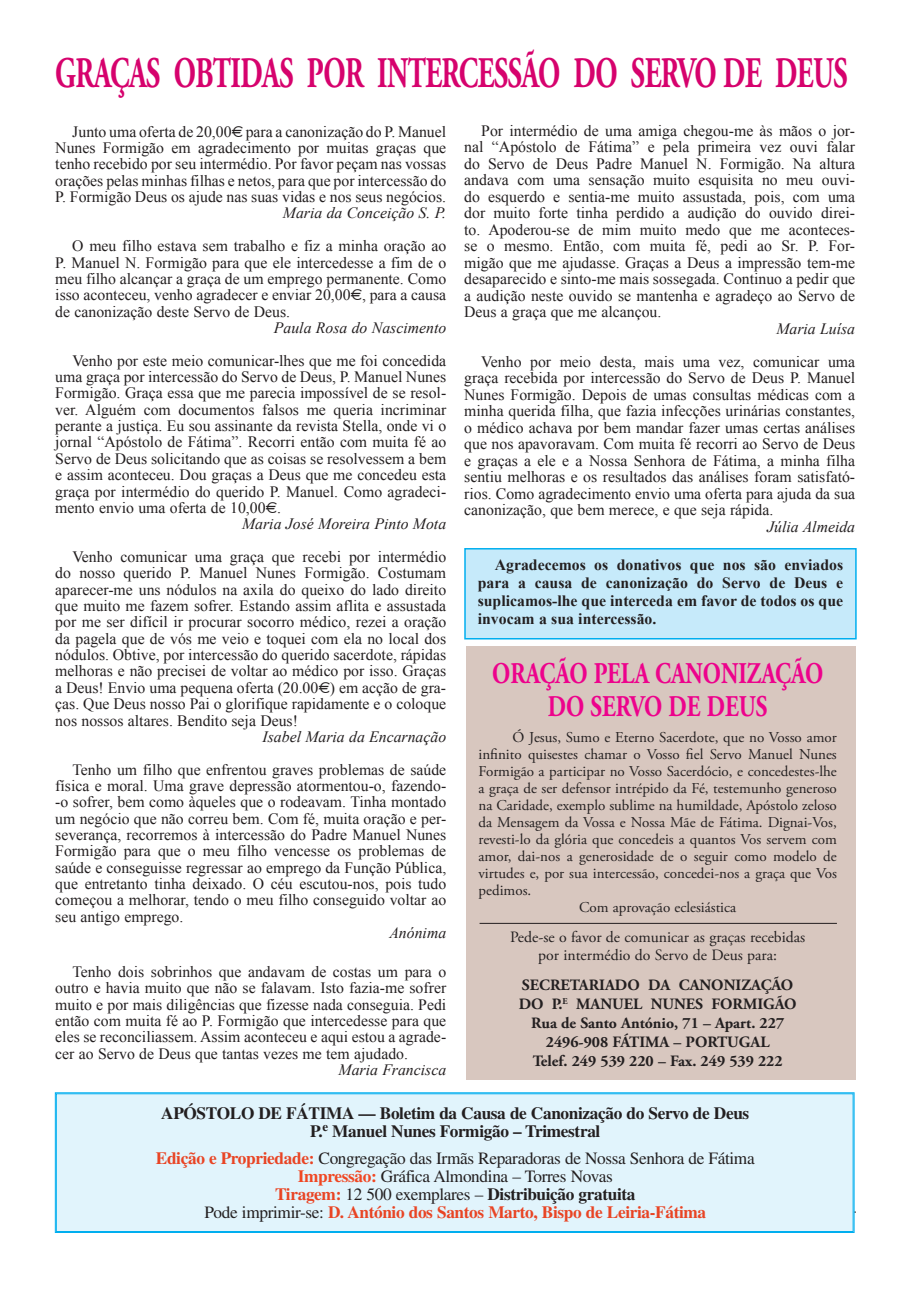
<style>
.page{position:relative;width:919px;height:1289px;background:#fff}
.page>*{position:absolute;margin:0;border:0;box-sizing:border-box;transform-origin:0 0}
.t1{font:700 43.5px "Adobe Garamond Pro";letter-spacing:-.02em;color:#d6026d;scale:.65 1}
.t2{font:700 30px/33px "Adobe Garamond Pro";color:#ed028c;text-align:center;scale:.77 1}
.t3{font:17.25px/18px "Times";letter-spacing:-.02em;color:#231f20;text-align:center}
.t4{font:700 17.25px/18px "Times";letter-spacing:-.02em;color:#231f20;text-align:center}
.t5{font:15.75px/16.4px "Times New Roman";color:#231f20;text-align:justify}
.t6{font:700 15.75px/18px "Times New Roman";color:#231f20;text-align:justify}
.t7{font:italic 15.75px "Times New Roman";color:#231f20}
.t8{font:700 15.75px/19px "Adobe Garamond Pro";color:#231f20;text-align:center}
.t9{font:15.75px/17.2px "Adobe Garamond Pro";color:#231f20;text-align:center}
.t10{font:15px "Adobe Garamond Pro";color:#231f20}
.s1{font-family:"Euro Sig"}
.s2{font-weight:700;color:#e94424}
.s3{font-weight:700;color:#f04723}
.s4{font-weight:700}
</style>
<div class="page">
<div style="left:465px;top:549px;width:390px;height:89px;background:#c6eafa"></div>
<div style="left:464px;top:548px;width:392px;height:91px;border:2px solid #00aeef"></div>
<div style="left:466px;top:646px;width:389px;height:433px;background:#d8c7bf"></div>
<hr style="left:479px;top:923px;width:357px;height:1px;background:#231f20">
<hr style="left:55px;top:1211px;width:800px;height:1px;background:#231f20">
<div style="left:55px;top:1092px;width:799px;height:140px;background:#e1f4fc"></div>
<div style="left:56px;top:1093px;width:797px;height:138px;border:1px solid #00aeef"></div>
<h1 class="t1" style="left:55px;top:49px;width:1220px">GRAÇAS OBTIDAS POR INTERCESSÃO DO SERVO DE DEUS</h1>
<p class="t5" style="left:55px;top:125px;width:392px;text-indent:17px">Junto uma oferta de 20,00<span class="s1">E</span> para a canonização do P. Manuel Nunes Formigão em agradecimento por muitas graças que tenho recebido por seu intermédio. Por favor peçam nas vossas orações pelas minhas filhas e netos, para que por intercessão do P. Formigão Deus os ajude nas suas vidas e nos seus negócios.</p>
<p class="t7" style="left:283px;top:207px;width:165px">Maria da Conceição S. P.</p>
<p class="t5" style="left:55px;top:239px;width:392px;text-indent:17px">O meu filho estava sem trabalho e fiz a minha oração ao P. Manuel N. Formigão para que ele intercedesse a fim de o meu filho alcançar a graça de um emprego permanente. Como isso aconteceu, venho agradecer e enviar 20,00<span class="s1">E</span>, para a causa de canonização deste Servo de Deus.</p>
<p class="t7" style="left:274px;top:322px;width:174px">Paula Rosa do Nascimento</p>
<p class="t5" style="left:72px;top:354px;width:375px">Venho por este meio comunicar-lhes que me foi concedida</p>
<p class="t5" style="left:55px;top:370px;width:392px">uma graça por intercessão do Servo de Deus, P. Manuel Nunes</p>
<p class="t5" style="left:55px;top:386px;width:392px">Formigão. Graça essa que me parecia impossível de se resol-</p>
<p class="t5" style="left:55px;top:403px;width:392px">ver. Alguém com documentos falsos me queria incriminar</p>
<p class="t5" style="left:55px;top:419px;width:392px">perante a justiça. Eu sou assinante da revista Stella, onde vi o</p>
<p class="t5" style="left:55px;top:435px;width:392px">jornal “Apóstolo de Fátima”. Recorri então com muita fé ao</p>
<p class="t5" style="left:55px;top:452px;width:392px">Servo de Deus solicitando que as coisas se resolvessem a bem</p>
<p class="t5" style="left:55px;top:468px;width:392px">e assim aconteceu. Dou graças a Deus que me concedeu esta</p>
<p class="t5" style="left:55px;top:484px;width:392px">graça por intermédio do querido P. Manuel. Como agradeci-</p>
<p class="t5" style="left:55px;top:501px;width:227px">mento envio uma oferta de 10,00<span class="s1">E</span>.</p>
<p class="t7" style="left:242px;top:518px;width:205px">Maria José Moreira Pinto Mota</p>
<p class="t5" style="left:55px;top:550px;width:392px;text-indent:17px">Venho comunicar uma graça que recebi por intermédio do nosso querido P. Manuel Nunes Formigão. Costumam aparecer-me uns nódulos na axila do queixo do lado direito que muito me fazem sofrer. Estando assim aflita e assustada por me ser difícil ir procurar socorro médico, rezei a oração da pagela que de vós me veio e toquei com ela no local dos nódulos. Obtive, por intercessão do querido sacerdote, rápidas melhoras e não precisei de voltar ao médico por isso. Graças a Deus! Envio uma pequena oferta (20.00<span class="s1">E</span>) em acção de gra&shy;ças. Que Deus nosso Pai o glorifique rapidamente e o coloque nos nossos altares. Bendito seja Deus!</p>
<p class="t7" style="left:262px;top:731px;width:185px">Isabel Maria da Encarnação</p>
<p class="t5" style="left:55px;top:762px;width:392px;text-indent:17px">Tenho um filho que enfrentou graves problemas de saúde física e moral. Uma grave depressão atormentou-o, fazendo--o sofrer, bem como àqueles que o rodeavam. Tinha montado um negócio que não correu bem. Com fé, muita oração e per&shy;severança, recorremos à intercessão do Padre Manuel Nunes Formigão para que o meu filho vencesse os problemas de saúde e conseguisse regressar ao emprego da Função Pública, que entretanto tinha deixado. O céu escutou-nos, pois tudo começou a melhorar, tendo o meu filho conseguido voltar ao seu antigo emprego.</p>
<p class="t7" style="left:389px;top:927px;width:58px">Anónima</p>
<p class="t5" style="left:55px;top:965px;width:392px;text-indent:17px">Tenho dois sobrinhos que andavam de costas um para o outro e havia muito que não se falavam. Isto fazia-me sofrer muito e por mais diligências que fizesse nada conseguia. Pedi então com muita fé ao P. Formigão que intercedesse para que eles se reconciliassem. Assim aconteceu e aqui estou a agrade&shy;cer ao Servo de Deus que tantas vezes me tem ajudado.</p>
<p class="t7" style="left:338px;top:1064px;width:109px">Maria Francisca</p>
<p class="t5" style="left:464px;top:123px;width:392px;text-indent:17px">Por intermédio de uma amiga chegou-me às mãos o jor&shy;nal “Apóstolo de Fátima” e pela primeira vez ouvi falar do Servo de Deus Padre Manuel N. Formigão. Na altura andava com uma sensação muito esquisita no meu ouvi&shy;do esquerdo e sentia-me muito assustada, pois, com uma dor muito forte tinha perdido a audição do ouvido direi&shy;to. Apoderou-se de mim muito medo que me aconteces&shy;se o mesmo. Então, com muita fé, pedi ao Sr. P. For&shy;migão que me ajudasse. Graças a Deus a impressão tem-me desaparecido e sinto-me mais sossegada. Continuo a pedir que a audição neste ouvido se mantenha e agradeço ao Servo de Deus a graça que me alcançou.</p>
<p class="t7" style="left:776px;top:323px;width:80px">Maria Luísa</p>
<p class="t5" style="left:464px;top:355px;width:392px;text-indent:17px">Venho por meio desta, mais uma vez, comunicar uma graça recebida por intercessão do Servo de Deus P. Manuel Nunes Formigão. Depois de umas consultas médicas com a minha querida filha, que fazia infecções urinárias constantes, o médico achava por bem mandar fazer umas certas análises que nos apavoravam. Com muita fé recorri ao Servo de Deus e graças a ele e a Nossa Senhora de Fátima, a minha filha sentiu melhoras e os resultados das análises foram satisfató&shy;rios. Como agradecimento envio uma oferta para ajuda da sua canonização, que bem merece, e que seja rápida.</p>
<p class="t7" style="left:767px;top:521px;width:90px">Júlia Almeida</p>
<p class="t6" style="left:477px;top:557px;width:367px;text-indent:17px">Agradecemos os donativos que nos são enviados para a causa de canonização do Servo de Deus e suplicamos-lhe que interceda em favor de todos os que invocam a sua intercessão.</p>
<h2 class="t2" style="left:492px;top:657px;width:431px">ORAÇÃO PELA CANONIZAÇÃO<br>DO SERVO DE DEUS</h2>
<p class="t10" style="left:512px;top:729px;width:326px">Ó Jesus, Sumo e Eterno Sacerdote, que no Vosso amor</p>
<p class="t10" style="left:478px;top:746px;width:360px">infinito quisestes chamar o Vosso fiel Servo Manuel Nunes</p>
<p class="t10" style="left:478px;top:763px;width:360px">Formigão a participar no Vosso Sacerdócio, e concedestes-lhe</p>
<p class="t10" style="left:478px;top:780px;width:360px">a graça de ser defensor intrépido da Fé, testemunho generoso</p>
<p class="t10" style="left:478px;top:797px;width:360px">na Caridade, exemplo sublime na humildade, Apóstolo zeloso</p>
<p class="t10" style="left:478px;top:813px;width:360px">da Mensagem da Vossa e Nossa Mãe de Fátima. Dignai-Vos,</p>
<p class="t10" style="left:478px;top:830px;width:360px">revesti-lo da glória que concedeis a quantos Vos servem com</p>
<p class="t10" style="left:478px;top:847px;width:360px">amor, dai-nos a generosidade de o seguir como modelo de</p>
<p class="t10" style="left:478px;top:864px;width:360px">virtudes e, por sua intercessão, concedei-nos a graça que Vos</p>
<p class="t10" style="left:478px;top:881px;width:54px">pedimos.</p>
<p class="t10" style="left:579px;top:898px;width:158px">Com aprovação eclesiástica</p>
<p class="t9" style="left:510px;top:929px;width:297px">Pede-se o favor de comunicar as graças recebidas por intermédio do Servo de Deus para:</p>
<p class="t8" style="left:518px;top:975px;width:279px">SECRETARIADO DA CANONIZAÇÃO<br>DO P.<sup>E</sup> MANUEL NUNES FORMIGÃO<br>Rua de Santo António, 71 – Apart. 227<br>2496-908 FÁTIMA – PORTUGAL<br>Telef. 249 539 220 – Fax. 249 539 222</p>
<p class="t4" style="left:161px;top:1105px;width:589px">APÓSTOLO DE FÁTIMA — Boletim da Causa de Canonização do Servo de Deus<br>P.<sup>e</sup> Manuel Nunes Formigão – Trimestral</p>
<p class="t3" style="left:156px;top:1150px;width:600px"><span class="s2">Edição e Propriedade:</span> Congregação das Irmãs Reparadoras de Nossa Senhora de Fátima <span class="s3">Impressão:</span> Gráfica Almondina – Torres Novas<br><span class="s2">Tiragem:</span> 12 500 exemplares – <span class="s4">Distribuição gratuita<br></span>Pode imprimir-se: <span class="s2">D. António dos Santos Marto, Bispo de Leiria-Fátima</span></p>
</div>
